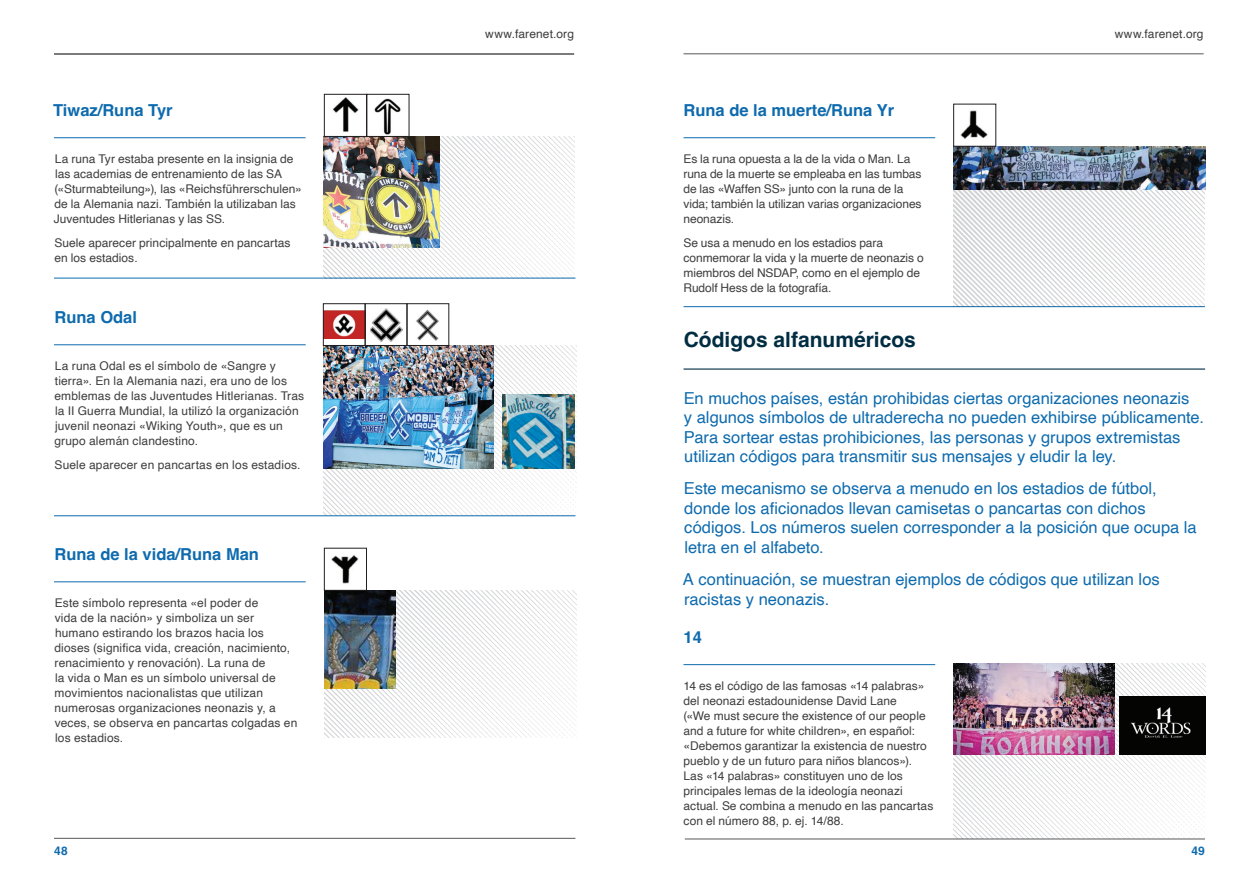
<style>
.page{position:relative;width:1259px;height:893px;background:#fff}
.page>*{position:absolute;margin:0;border:0;box-sizing:border-box;transform-origin:0 0}
.Country_headers{font:700 21px "Helvetica";color:#012d43}
.BIg_intro_copy__blue{font:16.5px/19.5px "Helvetica";color:#0e6bae}
.Sub_headers{font:700 16.5px "Helvetica";color:#0e6bae}
.t1{font:12px/15px "Helvetica";letter-spacing:.005em;color:#3e3e3f}
.t2{font:700 12px "Helvetica";color:#0e6bae}
</style>
<div class="page">
<hr style="left:685px;top:839px;width:520px;height:1px;background:#57585a">
<hr style="left:54px;top:838px;width:521px;height:1px;background:#57585a">
<hr style="left:683px;top:54px;width:520px;height:1px;background:#57585a">
<img style="left:324px;top:346px;width:252px;height:170px">
<img style="left:324px;top:346px;width:169px;height:122px">
<img style="left:503px;top:395px;width:71px;height:73px">
<img style="left:325px;top:311px;width:38px;height:28px">
<img style="left:370px;top:309px;width:32px;height:32px">
<div style="left:323px;top:303px;width:42px;height:43px;border:1px solid #231f20"></div>
<div style="left:365px;top:303px;width:42px;height:43px;border:1px solid #231f20"></div>
<div style="left:407px;top:303px;width:42px;height:43px;border:1px solid #231f20"></div>
<img style="left:416px;top:310px;width:23px;height:31px">
<hr style="left:54px;top:515px;width:521px;height:1px;background:#0e6bae">
<hr style="left:683px;top:306px;width:522px;height:1px;background:#0e6bae">
<hr style="left:54px;top:278px;width:521px;height:1px;background:#0e6bae">
<hr style="left:54px;top:345px;width:252px;height:1px;background:#0e6bae">
<img style="left:324px;top:590px;width:252px;height:148px">
<img style="left:324px;top:590px;width:72px;height:98px">
<img style="left:331px;top:555px;width:27px;height:29px">
<div style="left:324px;top:548px;width:43px;height:42px;border:1px solid #231f20"></div>
<hr style="left:54px;top:582px;width:252px;height:1px;background:#0e6bae">
<img style="left:953px;top:190px;width:252px;height:117px">
<img style="left:953px;top:147px;width:252px;height:43px">
<img style="left:961px;top:110px;width:27px;height:29px">
<hr style="left:683px;top:137px;width:252px;height:1px;background:#0e6bae">
<hr style="left:54px;top:54px;width:520px;height:1px;background:#57585a">
<hr style="left:683px;top:664px;width:252px;height:1px;background:#0e6bae">
<img style="left:954px;top:663px;width:251px;height:175px">
<img style="left:953px;top:663px;width:161px;height:91px">
<img style="left:1119px;top:696px;width:86px;height:58px">
<hr style="left:683px;top:368px;width:522px;height:2px;background:#012d43">
<img style="left:324px;top:137px;width:250px;height:141px">
<img style="left:324px;top:137px;width:115px;height:110px">
<img style="left:332px;top:97px;width:27px;height:35px">
<img style="left:374px;top:98px;width:27px;height:36px">
<div style="left:324px;top:94px;width:43px;height:43px;border:1px solid #231f20"></div>
<div style="left:367px;top:94px;width:42px;height:43px;border:1px solid #231f20"></div>
<hr style="left:54px;top:137px;width:251px;height:1px;background:#0e6bae">
<p class="Sub_headers" style="left:53px;top:100px;width:121px">Tiwaz/Runa Tyr</p>
<p class="t1" style="left:54px;top:152px;width:249px">La runa Tyr estaba presente en la insignia de las academias de entrenamiento de las SA («Sturmabteilung»), las «Reichsführerschulen» de la Alemania nazi. También la utilizaban las Juventudes Hitlerianas y las SS.</p>
<p class="t1" style="left:54px;top:235px;width:238px">Suele aparecer principalmente en pancartas en los estadios.</p>
<p class="Sub_headers" style="left:54px;top:307px;width:84px">Runa Odal</p>
<p class="t1" style="left:54px;top:359px;width:251px">La runa Odal es el símbolo de «Sangre y tierra». En la Alemania nazi, era uno de los emblemas de las Juventudes Hitlerianas. Tras la II Guerra Mundial, la utilizó la organización juvenil neonazi «Wiking Youth», que es un grupo alemán clandestino.</p>
<p class="t1" style="left:55px;top:457px;width:247px">Suele aparecer en pancartas en los estadios.</p>
<p class="Sub_headers" style="left:54px;top:544px;width:206px">Runa de la vida/Runa Man</p>
<p class="t1" style="left:54px;top:596px;width:244px">Este símbolo representa «el poder de<br>vida de la nación» y simboliza un ser humano estirando los brazos hacia los dioses (significa vida, creación, nacimiento, renacimiento y renovación). La runa de<br>la vida o Man es un símbolo universal de movimientos nacionalistas que utilizan numerosas organizaciones neonazis y, a veces, se observa en pancartas colgadas en los estadios.</p>
<p class="t1" style="left:485px;top:27px;width:90px">www.farenet.org</p>
<p class="Sub_headers" style="left:683px;top:100px;width:212px">Runa de la muerte/Runa Yr</p>
<p class="t1" style="left:683px;top:152px;width:239px">Es la runa opuesta a la de la vida o Man. La runa de la muerte se empleaba en las tumbas de las «Waffen SS» junto con la runa de la vida; también la utilizan varias organizaciones neonazis.</p>
<p class="t1" style="left:683px;top:235px;width:242px">Se usa a menudo en los estadios para conmemorar la vida y la muerte de neonazis o miembros del NSDAP, como en el ejemplo de Rudolf Hess de la fotografía.</p>
<p class="t1" style="left:1114px;top:27px;width:90px">www.farenet.org</p>
<p class="Country_headers" style="left:683px;top:327px;width:234px">Códigos alfanuméricos</p>
<p class="BIg_intro_copy__blue" style="left:684px;top:388px;width:521px">En muchos países, están prohibidas ciertas organizaciones neonazis<br>y algunos símbolos de ultraderecha no pueden exhibirse públicamente.<br>Para sortear estas prohibiciones, las personas y grupos extremistas utilizan códigos para transmitir sus mensajes y eludir la ley.</p>
<p class="BIg_intro_copy__blue" style="left:684px;top:479px;width:514px">Este mecanismo se observa a menudo en los estadios de fútbol, donde los aficionados llevan camisetas o pancartas con dichos códigos. Los números suelen corresponder a la posición que ocupa la letra en el alfabeto.</p>
<p class="BIg_intro_copy__blue" style="left:683px;top:570px;width:478px">A continuación, se muestran ejemplos de códigos que utilizan los racistas y neonazis.</p>
<p class="Sub_headers" style="left:683px;top:627px;width:20px">14</p>
<p class="t1" style="left:683px;top:679px;width:251px">14 es el código de las famosas «14 palabras» del neonazi estadounidense David Lane<br>(«We must secure the existence of our people and a future for white children», en español: «Debemos garantizar la existencia de nuestro pueblo y de un futuro para niños blancos»).<br>Las «14 palabras» constituyen uno de los principales lemas de la ideología neonazi actual. Se combina a menudo en las pancartas con el número 88, p. ej. 14/88.</p>
<p class="t2" style="left:54px;top:844px;width:15px">48</p>
<p class="t2" style="left:1191px;top:844px;width:15px">49</p>
</div>
